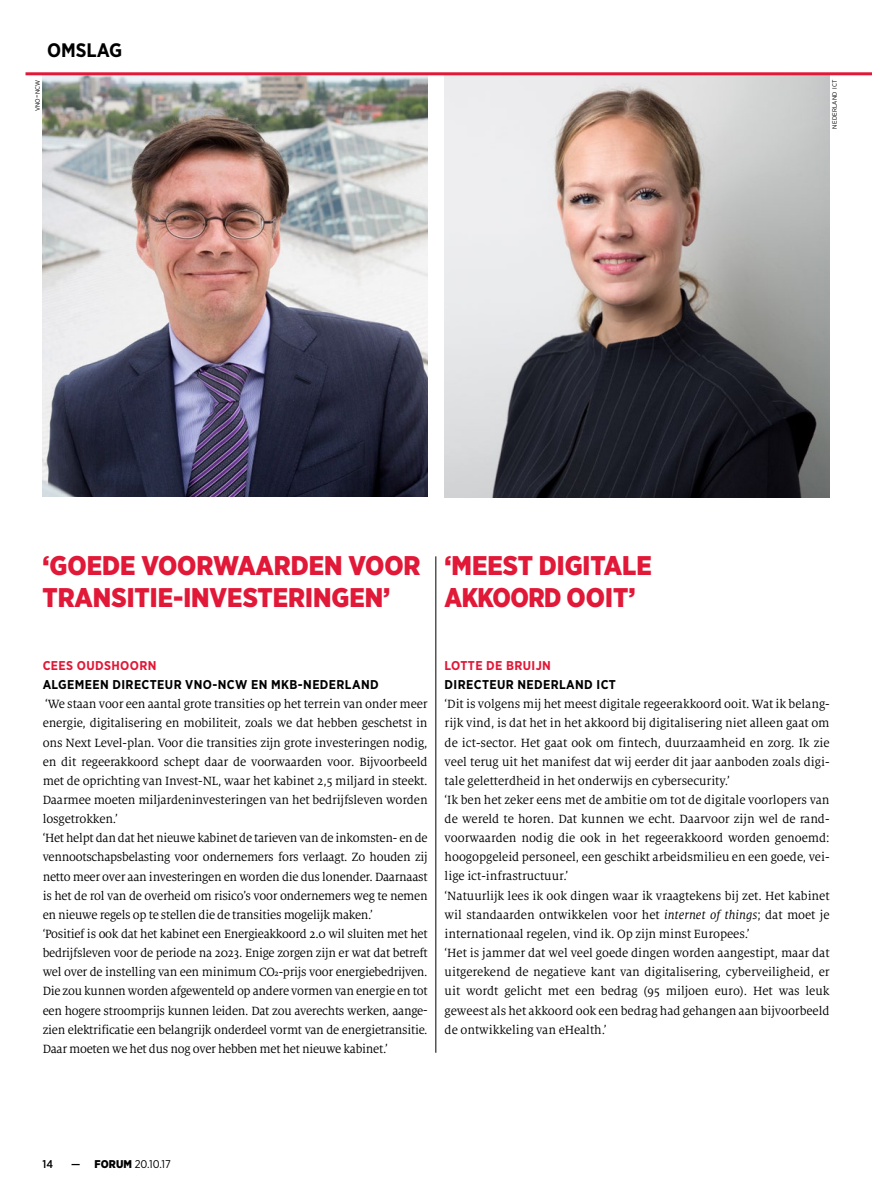
<style>
.page{position:relative;width:872px;height:1191px;background:#fff}
.page>*{position:absolute;margin:0;border:0;box-sizing:border-box;transform-origin:0 0}
.t1{font:900 27px/31.5px "Gotham Narrow";color:#e11837}
.t2{font:700 19.5px "Gotham Narrow";color:#000}
.t3{font:13.2px/19.2px "Milo Serif Pro";letter-spacing:-.01em;color:#000}
.t4{font:700 12.75px "Gotham Narrow";letter-spacing:.03em;color:#000}
.t5{font:700 12.75px "Gotham Narrow";letter-spacing:.03em;color:#e11837}
.t6{font:11.25px "Gotham Narrow";color:#000}
.t7{font:500 11.25px "Gotham Narrow";color:#000}
.t8{font:6.3px "Gotham Narrow";letter-spacing:.03em;color:#000}
.s1{font-size:9px}
.s2{font-style:italic}
.s3{font-weight:500}
.s4{font-weight:900}
</style>
<div class="page">
<img style="left:444px;top:75px;width:385px;height:422px">
<img style="left:43px;top:75px;width:384px;height:422px">
<hr style="left:26px;top:72px;width:846px;height:3px;background:#e11837">
<hr style="left:435px;top:556px;width:1px;height:496px;background:#000">
<h2 class="t2" style="left:47px;top:38px;width:77px">OMSLAG</h2>
<p class="t8" style="left:34px;top:111px;width:33px;rotate:-90deg">vno<span class="s1">-</span>ncw</p>
<p class="t8" style="left:830px;top:129px;width:50px;rotate:-90deg">nederland ict</p>
<h1 class="t1" style="left:43px;top:549px;width:379px">‘GOEDE VOORWAARDEN VOOR<br>TRANSITIE-INVESTERINGEN’</h1>
<h1 class="t1" style="left:444px;top:549px;width:209px">‘MEEST DIGITALE<br>AKKOORD OOIT’</h1>
<p class="t5" style="left:43px;top:657px;width:115px">CEES OUDSHOORN</p>
<p class="t4" style="left:43px;top:676px;width:337px">ALGEMEEN DIRECTEUR VNO-NCW EN MKB-NEDERLAND</p>
<p class="t3" style="left:43px;top:694px;width:386px">‘We staan voor een aantal grote transities op het terrein van onder meer energie, digitalisering en mobiliteit, zoals we dat hebben geschetst in ons Next Level-plan. Voor die transities zijn grote investeringen nodig, en dit regeerakkoord schept daar de voorwaarden voor. Bijvoorbeeld met de oprichting van Invest-NL, waar het kabinet 2,5 miljard in steekt.<br>Daarmee moeten miljardeninvesteringen van het bedrijfsleven worden losgetrokken.’<br>‘Het helpt dan dat het nieuwe kabinet de tarieven van de inkomsten- en de vennootschapsbelasting voor ondernemers fors verlaagt. Zo houden zij netto meer over aan investeringen en worden die dus lonender. Daarnaast is het de rol van de overheid om risico’s voor ondernemers weg te nemen en nieuwe regels op te stellen die de transities mogelijk maken.’<br>‘Positief is ook dat het kabinet een Energieakkoord 2.0 wil sluiten met het bedrijfsleven voor de periode na 2023. Enige zorgen zijn er wat dat betreft wel over de instelling van een minimum CO2-prijs voor energiebedrijven.<br>Die zou kunnen worden afgewenteld op andere vormen van energie en tot een hogere stroomprijs kunnen leiden. Dat zou averechts werken, aange&shy;zien elektrificatie een belangrijk onderdeel vormt van de energietransitie.<br>Daar moeten we het dus nog over hebben met het nieuwe kabinet.’</p>
<p class="t5" style="left:444px;top:657px;width:108px">LOTTE DE BRUIJN</p>
<p class="t4" style="left:444px;top:676px;width:173px">DIRECTEUR NEDERLAND ICT</p>
<p class="t3" style="left:444px;top:694px;width:386px">‘Dit is volgens mij het meest digitale regeerakkoord ooit. Wat ik belang&shy;rijk vind, is dat het in het akkoord bij digitalisering niet alleen gaat om de ict-sector. Het gaat ook om fintech, duurzaamheid en zorg. Ik zie veel terug uit het manifest dat wij eerder dit jaar aanboden zoals digi&shy;tale geletterdheid in het onderwijs en cybersecurity.’<br>‘Ik ben het zeker eens met de ambitie om tot de digitale voorlopers van de wereld te horen. Dat kunnen we echt. Daarvoor zijn wel de rand&shy;voorwaarden nodig die ook in het regeerakkoord worden genoemd: hoogopgeleid personeel, een geschikt arbeidsmilieu en een goede, vei&shy;lige ict-infrastructuur.’<br>‘Natuurlijk lees ik ook dingen waar ik vraagtekens bij zet. Het kabinet wil standaarden ontwikkelen voor het <span class="s2">internet of things</span>; dat moet je internationaal regelen, vind ik. Op zijn minst Europees.’<br>‘Het is jammer dat wel veel goede dingen worden aangestipt, maar dat uitgerekend de negatieve kant van digitalisering, cyberveiligheid, er uit wordt gelicht met een bedrag (95 miljoen euro). Het was leuk geweest als het akkoord ook een bedrag had gehangen aan bijvoorbeeld de ontwikkeling van eHealth.’</p>
<p class="t7" style="left:43px;top:1156px;width:12px">14</p>
<p class="t6" style="left:71px;top:1156px;width:101px"><span class="s3">—</span> <span class="s4">FORUM</span> 20.10.17</p>
</div>
